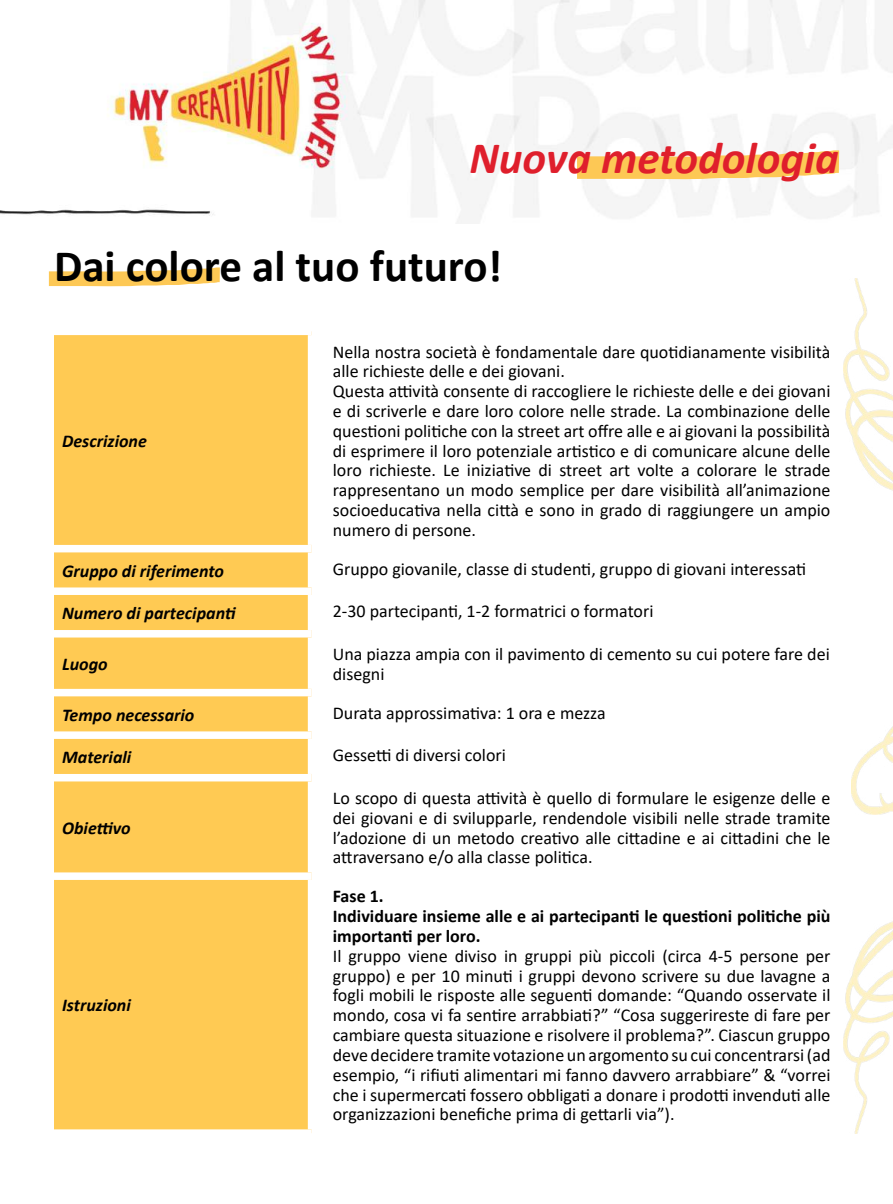
<style>
.page{position:relative;width:893px;height:1204px;background:#fff}
.page>*{position:absolute;margin:0;border:0;box-sizing:border-box;transform-origin:0 0}
.t1{font:700 45px "Calibri";color:#000}
.t2{font:italic 700 45px "Calibri";color:#df1f2c}
.t3{font:18px/19.8px "Calibri";color:#000}
.t4{font:italic 700 18px "Calibri";color:#000}
.t5{font:700 18px/19.8px "Calibri";color:#000}
</style>
<div class="page">
<img style="left:0;top:0;width:893px;height:223px">
<svg style="left:554px;top:135px;width:307px;height:55px"></svg>
<img style="left:843px;top:921px;width:50px;height:212px">
<img style="left:843px;top:279px;width:50px;height:212px">
<img style="left:851px;top:726px;width:42px;height:88px">
<div style="left:54px;top:335px;width:254px;height:794px;background:#ffca53"></div>
<div style="left:54px;top:545px;width:258px;height:7px;background:#fff"></div>
<div style="left:54px;top:587px;width:258px;height:8px;background:#fff"></div>
<div style="left:54px;top:630px;width:258px;height:7px;background:#fff"></div>
<div style="left:54px;top:688px;width:258px;height:8px;background:#fff"></div>
<div style="left:54px;top:731px;width:258px;height:8px;background:#fff"></div>
<div style="left:54px;top:774px;width:258px;height:7px;background:#fff"></div>
<div style="left:54px;top:872px;width:258px;height:7px;background:#fff"></div>
<svg style="left:48px;top:267px;width:172px;height:20px"></svg>
<h1 class="t2" style="left:469px;top:126px;width:371px">Nuova metodologia</h1>
<h1 class="t1" style="left:54px;top:234px;width:450px">Dai colore al tuo futuro!</h1>
<p class="t4" style="left:62px;top:428px;width:86px">Descrizione</p>
<p class="t3" style="left:333px;top:341px;width:499px">Nella nostra società è fondamentale dare quotidianamente visibilità alle richieste delle e dei giovani.<br>Questa attività consente di raccogliere le richieste delle e dei giovani e di scriverle e dare loro colore nelle strade. La combinazione delle questioni politiche con la street art offre alle e ai giovani la possibilità di esprimere il loro potenziale artistico e di comunicare alcune delle loro richieste. Le iniziative di street art volte a colorare le strade rappresentano un modo semplice per dare visibilità all’animazione socioeducativa nella città e sono in grado di raggiungere un ampio numero di persone.</p>
<p class="t4" style="left:62px;top:558px;width:163px">Gruppo di riferimento</p>
<p class="t3" style="left:333px;top:558px;width:475px">Gruppo giovanile, classe di studenti, gruppo di giovani interessati</p>
<p class="t4" style="left:62px;top:600px;width:175px">Numero di partecipanti</p>
<p class="t3" style="left:333px;top:601px;width:322px">2-30 partecipanti, 1-2 formatrici o formatori</p>
<p class="t4" style="left:62px;top:651px;width:47px">Luogo</p>
<p class="t3" style="left:333px;top:643px;width:498px">Una piazza ampia con il pavimento di cemento su cui potere fare dei disegni</p>
<p class="t4" style="left:62px;top:702px;width:134px">Tempo necessario</p>
<p class="t3" style="left:333px;top:702px;width:274px">Durata approssimativa: 1 ora e mezza</p>
<p class="t4" style="left:62px;top:744px;width:71px">Materiali</p>
<p class="t3" style="left:333px;top:745px;width:175px">Gessetti di diversi colori</p>
<p class="t4" style="left:62px;top:815px;width:70px">Obiettivo</p>
<p class="t4" style="left:62px;top:992px;width:70px">Istruzioni</p>
<p class="t3" style="left:333px;top:787px;width:499px;text-align:justify">Lo scopo di questa attività è quello di formulare le esigenze delle e dei giovani e di svilupparle, rendendole visibili nelle strade tramite l’adozione di un metodo creativo alle cittadine e ai cittadini che le attraversano e/o alla classe politica.</p>
<p class="t5" style="left:333px;top:886px;width:499px">Fase 1.<br>Individuare insieme alle e ai partecipanti le questioni politiche più importanti per loro.</p>
<p class="t3" style="left:333px;top:945px;width:499px;text-align:justify">Il gruppo viene diviso in gruppi più piccoli (circa 4-5 persone per gruppo) e per 10 minuti i gruppi devono scrivere su due lavagne a fogli mobili le risposte alle seguenti domande: “Quando osservate il mondo, cosa vi fa sentire arrabbiati?” “Cosa suggerireste di fare per cambiare questa situazione e risolvere il problema?”. Ciascun gruppo deve decidere tramite votazione un argomento su cui concentrarsi (ad esempio, “i rifiuti alimentari mi fanno davvero arrabbiare” &amp; “vorrei che i supermercati fossero obbligati a donare i prodotti invenduti alle organizzazioni benefiche prima di gettarli via”).</p>
</div>
